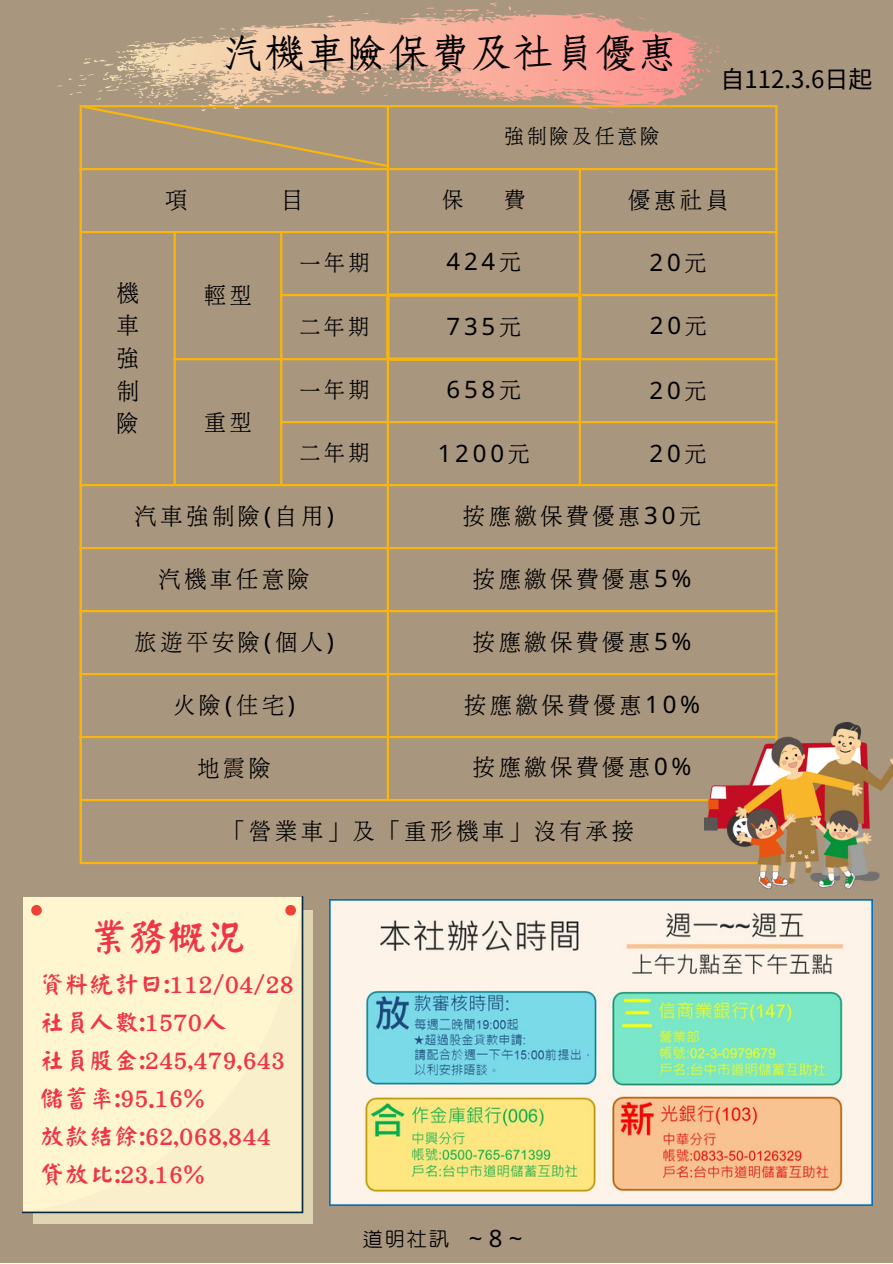
<style>
.page{position:relative;width:893px;height:1264px;background:#fff}
.page>*{position:absolute;margin:0;border:0;box-sizing:border-box;transform-origin:0 0}
.t1{font:45px "cw Te X Fang Song";color:#000}
.t2{font:39.3px "Han Wang Yan Kai";color:#ef3647}
.t3{font:24.75px/38.1px "Han Wang Yan Kai";color:#ef3647}
.t4{font:24px/32.5px "cw Te X Ming";letter-spacing:.16em;color:#000;text-align:justify}
.t5{font:24px "Noto Sans";letter-spacing:.16em;color:#000}
.t6{font:24px "cw Te X Yen";color:#000}
.t7{font:22.5px "cw Te X Ming";letter-spacing:.16em;color:#000}
.t8{font:21px "cw Te X Ming";letter-spacing:.16em;color:#000}
.s1{font-family:"cw Te X Ming"}
.s2{font-family:"Noto Sans"}
</style>
<div class="page">
<div style="left:0;top:0;width:892px;height:1262px;background:#a9967f"></div>
<img style="left:329px;top:899px;width:543px;height:306px">
<hr style="left:80px;top:107px;width:2px;height:754px;background:#f7b50d">
<hr style="left:173px;top:233px;width:3px;height:251px;background:#f7b50d">
<hr style="left:280px;top:233px;width:2px;height:251px;background:#f7b50d">
<hr style="left:387px;top:107px;width:2px;height:186px;background:#f7b50d">
<hr style="left:387px;top:361px;width:2px;height:437px;background:#f7b50d">
<hr style="left:578px;top:170px;width:3px;height:123px;background:#f7b50d">
<hr style="left:578px;top:361px;width:3px;height:123px;background:#f7b50d">
<hr style="left:775px;top:107px;width:2px;height:754px;background:#f7b50d">
<hr style="left:80px;top:105px;width:697px;height:2px;background:#f7b50d">
<hr style="left:80px;top:168px;width:697px;height:2px;background:#f7b50d">
<hr style="left:80px;top:231px;width:697px;height:2px;background:#f7b50d">
<hr style="left:280px;top:294px;width:106px;height:2px;background:#f7b50d">
<hr style="left:581px;top:294px;width:196px;height:2px;background:#f7b50d">
<hr style="left:173px;top:358px;width:213px;height:2px;background:#f7b50d">
<hr style="left:581px;top:358px;width:196px;height:2px;background:#f7b50d">
<hr style="left:280px;top:421px;width:497px;height:2px;background:#f7b50d">
<hr style="left:80px;top:484px;width:697px;height:2px;background:#f7b50d">
<hr style="left:80px;top:547px;width:697px;height:2px;background:#f7b50d">
<hr style="left:80px;top:610px;width:697px;height:2px;background:#f7b50d">
<hr style="left:80px;top:673px;width:697px;height:2px;background:#f7b50d">
<hr style="left:80px;top:736px;width:697px;height:2px;background:#f7b50d">
<hr style="left:80px;top:798px;width:697px;height:3px;background:#f7b50d">
<hr style="left:80px;top:861px;width:697px;height:3px;background:#f7b50d">
<hr style="left:386px;top:297px;width:3px;height:60px;background:#f7b50d">
<hr style="left:578px;top:297px;width:3px;height:60px;background:#f7b50d">
<svg style="left:386px;top:293px;width:195px;height:4px"></svg>
<svg style="left:386px;top:357px;width:195px;height:4px"></svg>
<svg style="left:57px;top:2px;width:673px;height:111px"></svg>
<svg style="left:77px;top:103px;width:314px;height:66px"></svg>
<img style="left:704px;top:723px;width:188px;height:165px">
<div style="left:33px;top:910px;width:280px;height:313px;background:#e0d5b2"></div>
<div style="left:22px;top:896px;width:281px;height:317px;background:#fff6cf"></div>
<h1 class="t1" style="left:222px;top:32px;width:651px">汽機車險保費及社員優惠 <sub>自</sub> <sub>112.3.6日起</sub></h1>
<p class="t8" style="left:504px;top:126px;width:157px">強制險及任意險</p>
<p class="t4" style="left:165px;top:185px;width:24px">項</p>
<p class="t4" style="left:281px;top:185px;width:24px">目</p>
<p class="t7" style="left:442px;top:189px;width:22px">保</p>
<p class="t7" style="left:504px;top:189px;width:22px">費</p>
<p class="t4" style="left:628px;top:185px;width:101px">優惠社員</p>
<p class="t4" style="left:117px;top:277px;width:24px">機車強制險</p>
<p class="t4" style="left:204px;top:279px;width:49px">輕型</p>
<p class="t4" style="left:204px;top:406px;width:49px">重型</p>
<p class="t7" style="left:300px;top:252px;width:71px">一年期</p>
<p class="t5" style="left:446px;top:245px;width:76px">424<span class="s1">元</span></p>
<p class="t5" style="left:649px;top:246px;width:59px">20<span class="s1">元</span></p>
<p class="t7" style="left:299px;top:316px;width:71px">二年期</p>
<p class="t5" style="left:446px;top:309px;width:76px">735<span class="s1">元</span></p>
<p class="t5" style="left:649px;top:309px;width:59px">20<span class="s1">元</span></p>
<p class="t7" style="left:300px;top:379px;width:71px">一年期</p>
<p class="t5" style="left:446px;top:372px;width:76px">658<span class="s1">元</span></p>
<p class="t5" style="left:649px;top:373px;width:59px">20<span class="s1">元</span></p>
<p class="t7" style="left:300px;top:442px;width:71px">二年期</p>
<p class="t5" style="left:438px;top:436px;width:94px">1200<span class="s1">元</span></p>
<p class="t5" style="left:649px;top:436px;width:59px">20<span class="s1">元</span></p>
<p class="t4" style="left:135px;top:500px;width:201px">汽車強制險<span class="s2">(</span>自用<span class="s2">)</span></p>
<p class="t4" style="left:463px;top:500px;width:240px">按應繳保費優惠<span class="s2">30</span>元</p>
<p class="t4" style="left:158px;top:563px;width:153px">汽機車任意險</p>
<p class="t4" style="left:473px;top:563px;width:220px">按應繳保費優惠<span class="s2">5%</span></p>
<p class="t4" style="left:135px;top:626px;width:201px">旅遊平安險<span class="s2">(</span>個人<span class="s2">)</span></p>
<p class="t4" style="left:473px;top:626px;width:220px">按應繳保費優惠<span class="s2">5%</span></p>
<p class="t4" style="left:173px;top:689px;width:123px">火險<span class="s2">(</span>住宅<span class="s2">)</span></p>
<p class="t4" style="left:464px;top:689px;width:238px">按應繳保費優惠<span class="s2">10%</span></p>
<p class="t4" style="left:197px;top:752px;width:75px">地震險</p>
<p class="t4" style="left:473px;top:751px;width:220px">按應繳保費優惠<span class="s2">0%</span></p>
<p class="t4" style="left:223px;top:815px;width:412px">「營業車」及「重形機車」沒有承接</p>
<h2 class="t2" style="left:89px;top:917px;width:159px">業務概況</h2>
<p class="t3" style="left:40px;top:965px;width:255px">資料統計日:112/04/28社員人數:1570人<br>社員股金:245,479,643儲蓄率:95.16%<br>放款結餘:62,068,844貸放比:23.16%</p>
<p class="t6" style="left:362px;top:1227px;width:162px">道明社訊 <span class="s2">~ 8 ~</span></p>
</div>
